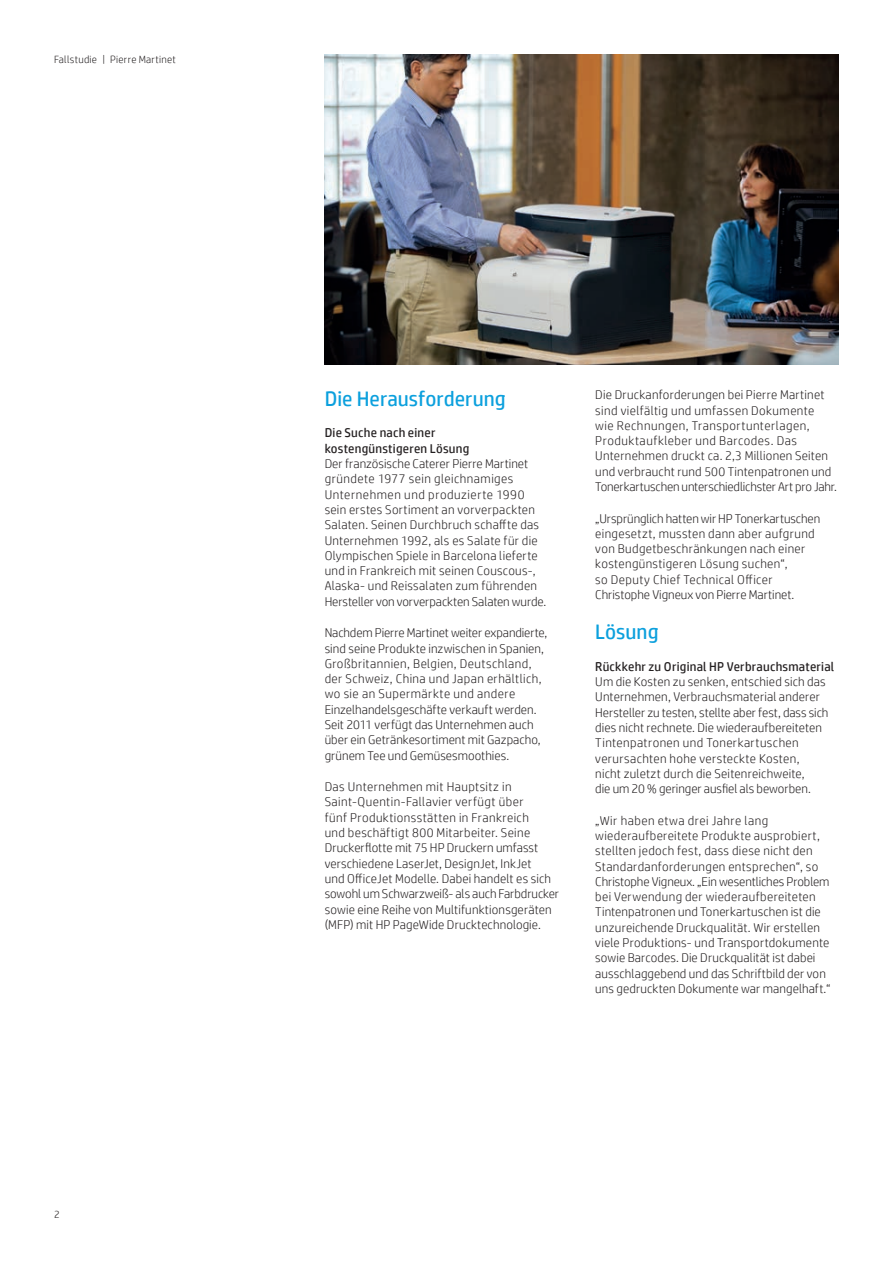
<style>
.page{position:relative;width:893px;height:1263px;background:#fff}
.page>*{position:absolute;margin:0;border:0;box-sizing:border-box;transform-origin:0 0}
.Subhead_14_16_bold_b{font:21px "HP Simplified";color:#0ca0dd}
.Body{font:300 12.75px/15.3px "HP Simplified";letter-spacing:.015em;color:#231f20}
.Body_header_regular{font:12.75px/15.3px "HP Simplified";letter-spacing:.015em;color:#231f20}
.Title_descriptor{font:300 10.5px "HP Simplified";letter-spacing:.025em;color:#231f20}
.Page_number_left{font:300 10.5px "HP Simplified";color:#231f20}
</style>
<div class="page">
<img style="left:325px;top:54px;width:514px;height:311px">
<p class="Title_descriptor" style="left:54px;top:52px;width:123px">Fallstudie | Pierre Martinet</p>
<p class="Page_number_left" style="left:54px;top:1207px;width:7px">2</p>
<p class="Subhead_14_16_bold_b" style="left:325px;top:385px;width:183px">Die Herausforderung</p>
<p class="Body_header_regular" style="left:325px;top:425px;width:146px">Die Suche nach einer kostengünstigeren Lösung</p>
<p class="Body" style="left:325px;top:456px;width:223px">Der französische Caterer Pierre Martinet gründete 1977 sein gleichnamiges Unternehmen und produzierte 1990 sein erstes Sortiment an vorverpackten Salaten. Seinen Durchbruch schaffte das Unternehmen 1992, als es Salate für die Olympischen Spiele in Barcelona lieferte und in Frankreich mit seinen Couscous-, Alaska- und Reissalaten zum führenden Hersteller von vorverpackten Salaten wurde.</p>
<p class="Body" style="left:325px;top:625px;width:224px">Nachdem Pierre Martinet weiter expandierte, sind seine Produkte inzwischen in Spanien, Großbritannien, Belgien, Deutschland, der Schweiz, China und Japan erhältlich, wo sie an Supermärkte und andere Einzelhandelsgeschäfte verkauft werden.<br>Seit 2011 verfügt das Unternehmen auch über ein Getränkesortiment mit Gazpacho, grünem Tee und Gemüsesmoothies.</p>
<p class="Body" style="left:325px;top:779px;width:236px">Das Unternehmen mit Hauptsitz in Saint-Quentin-Fallavier verfügt über<br>fünf Produktionsstätten in Frankreich<br>und beschäftigt 800 Mitarbeiter. Seine Druckerflotte mit 75 HP Druckern umfasst verschiedene LaserJet, DesignJet, InkJet<br>und OfficeJet Modelle. Dabei handelt es sich sowohl um Schwarzweiß- als auch Farbdrucker sowie eine Reihe von Multifunktionsgeräten (MFP) mit HP PageWide Drucktechnologie.</p>
<p class="Body" style="left:595px;top:387px;width:243px">Die Druckanforderungen bei Pierre Martinet sind vielfältig und umfassen Dokumente<br>wie Rechnungen, Transportunterlagen, Produktaufkleber und Barcodes. Das Unternehmen druckt ca. 2,3 Millionen Seiten und verbraucht rund 500 Tintenpatronen und Tonerkartuschen unterschiedlichster Art pro Jahr.</p>
<p class="Body" style="left:595px;top:510px;width:226px">„Ursprünglich hatten wir HP Tonerkartuschen eingesetzt, mussten dann aber aufgrund von Budgetbeschränkungen nach einer kostengünstigeren Lösung suchen“,<br>so Deputy Chief Technical Officer Christophe Vigneux von Pierre Martinet.</p>
<p class="Subhead_14_16_bold_b" style="left:595px;top:618px;width:65px">Lösung</p>
<p class="Body_header_regular" style="left:595px;top:658px;width:240px">Rückkehr zu Original HP Verbrauchsmaterial</p>
<p class="Body" style="left:595px;top:674px;width:235px">Um die Kosten zu senken, entschied sich das Unternehmen, Verbrauchsmaterial anderer Hersteller zu testen, stellte aber fest, dass sich dies nicht rechnete. Die wiederaufbereiteten Tintenpatronen und Tonerkartuschen verursachten hohe versteckte Kosten, nicht zuletzt durch die Seitenreichweite,<br>die um 20 % geringer ausfiel als beworben.</p>
<p class="Body" style="left:595px;top:812px;width:237px">„Wir haben etwa drei Jahre lang wiederaufbereitete Produkte ausprobiert, stellten jedoch fest, dass diese nicht den Standardanforderungen entsprechen“, so Christophe Vigneux. „Ein wesentliches Problem bei Verwendung der wiederaufbereiteten Tintenpatronen und Tonerkartuschen ist die unzureichende Druckqualität. Wir erstellen viele Produktions- und Transportdokumente sowie Barcodes. Die Druckqualität ist dabei ausschlaggebend und das Schriftbild der von uns gedruckten Dokumente war mangelhaft.“</p>
</div>
